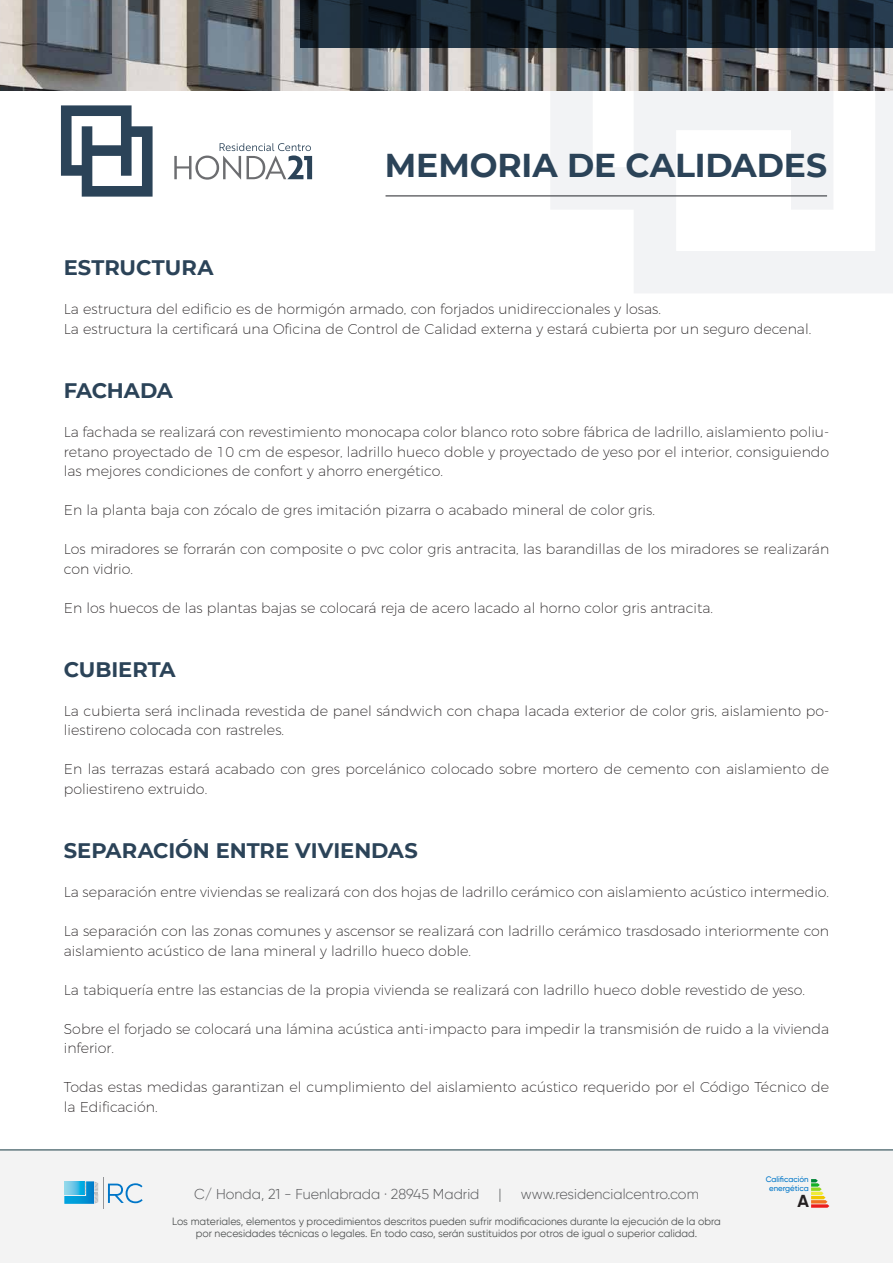
<style>
.page{position:relative;width:893px;height:1263px;background:#fff}
.page>*{position:absolute;margin:0;border:0;box-sizing:border-box;transform-origin:0 0}
.t1{font:700 33px "Montserrat";letter-spacing:-.005em;color:#2b4358}
.t2{font:700 21px "Montserrat";letter-spacing:-.005em;color:#2b4358}
.t3{font:700 17.25px "Gilroy";color:#231f20}
.t4{font:200 14.25px/19.5px "Montserrat";color:#231f20}
.t5{font:300 14.25px "Gilroy";color:#57585a}
.t6{font:10.5px/12px "Gilroy";color:#505353;text-align:center}
.t7{font:500 7.95px/8.7px "Gilroy";color:#0076c8;text-align:center}
</style>
<div class="page">
<img style="left:0;top:0;width:550px;height:90px">
<div style="left:0;top:1149px;width:893px;height:114px;background:#f3f3f3"></div>
<hr style="left:0;top:1149px;width:893px;height:1px;background:#143840">
<hr style="left:386px;top:195px;width:441px;height:2px;background:#6c6d70">
<hr style="left:103px;top:1177px;width:1px;height:31px;background:#939598">
<svg style="left:108px;top:1183px;width:35px;height:20px"></svg>
<svg style="left:64px;top:1181px;width:34px;height:23px"></svg>
<svg style="left:811px;top:1179px;width:18px;height:29px"></svg>
<svg style="left:174px;top:143px;width:138px;height:37px"></svg>
<svg style="left:61px;top:105px;width:92px;height:92px"></svg>
<svg style="left:300px;top:0;width:250px;height:48px;background:#15212b"></svg>
<svg style="left:550px;top:0;width:343px;height:293px"></svg>
<h1 class="t1" style="left:385px;top:142px;width:444px">MEMORIA DE CALIDADES</h1>
<h2 class="t2" style="left:64px;top:253px;width:151px">ESTRUCTURA</h2>
<p class="t4" style="left:64px;top:299px;width:749px">La estructura del edificio es de hormigón armado, con forjados unidireccionales y losas.<br>La estructura la certificará una Oficina de Control de Calidad externa y estará cubierta por un seguro decenal.</p>
<h2 class="t2" style="left:64px;top:376px;width:110px">FACHADA</h2>
<p class="t4" style="left:64px;top:422px;width:767px;text-align:justify">La fachada se realizará con revestimiento monocapa color blanco roto sobre fábrica de ladrillo, aislamiento poliu&shy;retano proyectado de 10 cm de espesor, ladrillo hueco doble y proyectado de yeso por el interior, consiguiendo las mejores condiciones de confort y ahorro energético.</p>
<p class="t4" style="left:64px;top:500px;width:593px">En la planta baja con zócalo de gres imitación pizarra o acabado mineral de color gris.</p>
<p class="t4" style="left:64px;top:539px;width:767px">Los miradores se forrarán con composite o pvc color gris antracita, las barandillas de los miradores se realizarán con vidrio.</p>
<p class="t4" style="left:64px;top:597px;width:651px">En los huecos de las plantas bajas se colocará reja de acero lacado al horno color gris antracita.</p>
<h2 class="t2" style="left:64px;top:654px;width:113px">CUBIERTA</h2>
<p class="t4" style="left:64px;top:701px;width:767px">La cubierta será inclinada revestida de panel sándwich con chapa lacada exterior de color gris, aislamiento po&shy;liestireno colocada con rastreles.</p>
<p class="t4" style="left:64px;top:759px;width:767px">En las terrazas estará acabado con gres porcelánico colocado sobre mortero de cemento con aislamiento de poliestireno extruido.</p>
<h2 class="t2" style="left:64px;top:835px;width:355px">SEPARACIÓN ENTRE VIVIENDAS</h2>
<p class="t4" style="left:64px;top:882px;width:767px">La separación entre viviendas se realizará con dos hojas de ladrillo cerámico con aislamiento acústico intermedio.</p>
<p class="t4" style="left:64px;top:921px;width:767px">La separación con las zonas comunes y ascensor se realizará con ladrillo cerámico trasdosado interiormente con aislamiento acústico de lana mineral y ladrillo hueco doble.</p>
<p class="t4" style="left:64px;top:979px;width:743px">La tabiquería entre las estancias de la propia vivienda se realizará con ladrillo hueco doble revestido de yeso.</p>
<p class="t4" style="left:64px;top:1018px;width:767px">Sobre el forjado se colocará una lámina acústica anti-impacto para impedir la transmisión de ruido a la vivienda inferior.</p>
<p class="t4" style="left:64px;top:1077px;width:767px">Todas estas medidas garantizan el cumplimiento del aislamiento acústico requerido por el Código Técnico de la Edificación.</p>
<p class="t5" style="left:194px;top:1185px;width:287px">C/ Honda, 21 - Fuenlabrada · 28945 Madrid</p>
<p class="t5" style="left:498px;top:1185px;width:5px">|</p>
<p class="t5" style="left:521px;top:1185px;width:180px">www.residencialcentro.com</p>
<p class="t6" style="left:172px;top:1215px;width:550px">Los materiales, elementos y procedimientos descritos pueden sufrir modificaciones durante la ejecución de la obra por necesidades técnicas o legales. En todo caso, serán sustituidos por otros de igual o superior calidad.</p>
<p class="t7" style="left:766px;top:1175px;width:45px">Calificación energética</p>
<p class="t3" style="left:797px;top:1191px;width:13px">A</p>
</div>
